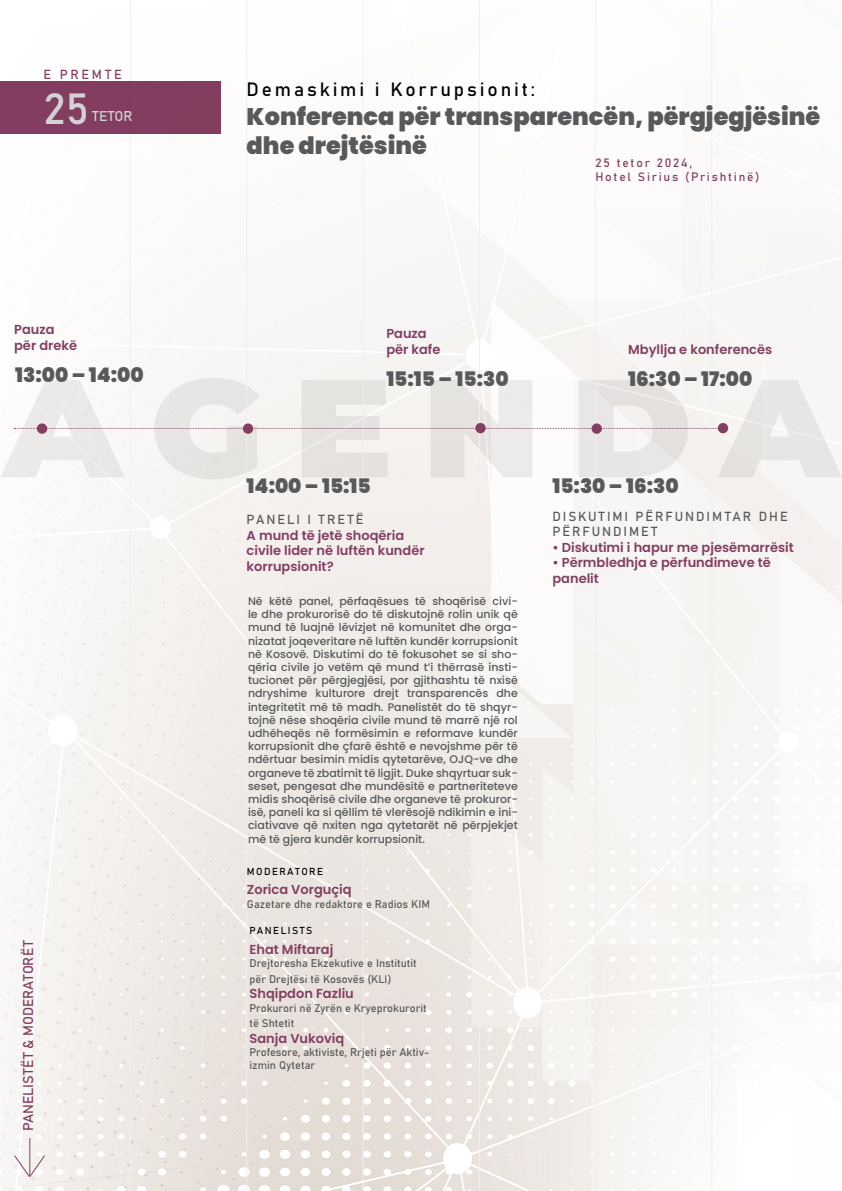
<style>
.page{position:relative;width:842px;height:1191px;background:#fff}
.page>*{position:absolute;margin:0;border:0;box-sizing:border-box;transform-origin:0 0}
.t1{font:43px "Bahnschrift";color:#d1d3d4}
.t2{font:900 24px/28.8px "Poppins";color:#58595b}
.t3{font:900 20px "Poppins";color:#58595b}
.t4{font:19px "Bahnschrift";letter-spacing:.15em;color:#000}
.t5{font:14px "Bahnschrift";color:#843e61}
.t6{font:14px "Bahnschrift";letter-spacing:.01em;color:#d1d3d4}
.t7{font:600 13px/15.6px "Poppins";color:#843e61}
.t8{font:13px/15.6px "Bahnschrift";letter-spacing:.15em;color:#58595b}
.t9{font:13px "Bahnschrift";letter-spacing:.2em;color:#843e61}
.t10{font:12px/14.4px "Bahnschrift";letter-spacing:.15em;color:#843e61}
.t11{font:500 11px/13.2px "Poppins";color:#58595b;text-align:justify}
.t12{font:11px/15.6px "Bahnschrift";color:#58595b}
.t13{font:10px "Bahnschrift";letter-spacing:.15em;color:#000}
</style>
<div class="page">
<img style="left:0;top:30px;width:842px;height:1161px">
<svg style="left:0;top:378px;width:842px;height:101px"></svg>
<hr style="left:130px;top:0;width:1px;height:1191px;background:#f4efec">
<hr style="left:246px;top:0;width:1px;height:1191px;background:#f4efec">
<hr style="left:363px;top:0;width:1px;height:1190px;background:#f4efec">
<hr style="left:479px;top:0;width:1px;height:1190px;background:#f4efec">
<hr style="left:595px;top:0;width:1px;height:1191px;background:#f4efec">
<hr style="left:711px;top:0;width:1px;height:1191px;background:#f4efec">
<div style="left:37px;top:423px;width:10px;height:11px;background:#843e61;border-radius:50%"></div>
<div style="left:243px;top:423px;width:10px;height:11px;background:#843e61;border-radius:50%"></div>
<div style="left:475px;top:423px;width:11px;height:10px;background:#843e61;border-radius:50%"></div>
<div style="left:592px;top:423px;width:10px;height:11px;background:#843e61;border-radius:50%"></div>
<svg style="left:14px;top:428px;width:704px;height:1px"></svg>
<hr style="left:29px;top:1138px;width:1px;height:38px;background:#843e61">
<svg style="left:13px;top:1154px;width:33px;height:23px"></svg>
<div style="left:0;top:81px;width:221px;height:52px;background:#843e61"></div>
<div style="left:718px;top:423px;width:10px;height:10px;background:#843e61;border-radius:50%"></div>
<p class="t9" style="left:43px;top:65px;width:80px">E PREMTE</p>
<h1 class="t1" style="left:43px;top:76px;width:47px">25</h1>
<p class="t6" style="left:92px;top:105px;width:42px">TETOR</p>
<p class="t7" style="left:14px;top:321px;width:64px">Pauza për drekë</p>
<h3 class="t3" style="left:15px;top:363px;width:130px">13:00 – 14:00</h3>
<p class="t5" style="left:18px;top:1131px;width:192px;rotate:-90deg">PANELISTËT &amp; MODERATORËT</p>
<h3 class="t4" style="left:247px;top:75px;width:290px">Demaskimi i Korrupsionit:</h3>
<h2 class="t2" style="left:247px;top:102px;width:575px">Konferenca për transparencën, përgjegjësinë dhe drejtësinë</h2>
<p class="t10" style="left:595px;top:154px;width:166px">25 tetor 2024,<br>Hotel Sirius (Prishtinë)</p>
<p class="t7" style="left:386px;top:326px;width:56px">Pauza për kafe</p>
<h3 class="t3" style="left:386px;top:367px;width:124px">15:15 – 15:30</h3>
<p class="t7" style="left:628px;top:341px;width:146px">Mbyllja e konferencës</p>
<h3 class="t3" style="left:628px;top:367px;width:126px">16:30 – 17:00</h3>
<h3 class="t3" style="left:247px;top:474px;width:126px">14:00 – 15:15</h3>
<p class="t8" style="left:247px;top:511px;width:119px">PANELI I TRETË</p>
<p class="t7" style="left:247px;top:527px;width:179px">A mund të jetë shoqëria civile lider në luftën kundër korrupsionit?</p>
<p class="t11" style="left:248px;top:594px;width:271px">Në këtë panel, përfaqësues të shoqërisë civi&shy;le dhe prokurorisë do të diskutojnë rolin unik që mund të luajnë lëvizjet në komunitet dhe orga&shy;nizatat joqeveritare në luftën kundër korrupsionit në Kosovë. Diskutimi do të fokusohet se si sho&shy;qëria civile jo vetëm që mund t’i thërrasë insti&shy;tucionet për përgjegjësi, por gjithashtu të nxisë ndryshime kulturore drejt transparencës dhe integritetit më të madh. Panelistët do të shqyr&shy;tojnë nëse shoqëria civile mund të marrë një rol udhëheqës në formësimin e reformave kundër korrupsionit dhe çfarë është e nevojshme për të ndërtuar besimin midis qytetarëve, OJQ-ve dhe organeve të zbatimit të ligjit. Duke shqyrtuar suk&shy;seset, pengesat dhe mundësitë e partneriteteve midis shoqërisë civile dhe organeve të prokuror&shy;isë, paneli ka si qëllim të vlerësojë ndikimin e ini&shy;ciativave që nxiten nga qytetarët në përpjekjet më të gjera kundër korrupsionit.</p>
<p class="t7" style="left:247px;top:882px;width:106px">Zorica Vorguçiq</p>
<p class="t12" style="left:247px;top:895px;width:185px">Gazetare dhe redaktore e Radios KIM</p>
<p class="t13" style="left:247px;top:863px;width:78px">MODERATORE</p>
<p class="t13" style="left:249px;top:923px;width:64px">PANELISTS</p>
<p class="t7" style="left:249px;top:941px;width:85px">Ehat Miftaraj</p>
<p class="t12" style="left:249px;top:954px;width:169px">Drejtoresha Ekzekutive e Institutit për Drejtësi të Kosovës (KLI)</p>
<p class="t7" style="left:249px;top:986px;width:106px">Shqipdon Fazliu</p>
<p class="t12" style="left:249px;top:999px;width:179px">Prokurori në Zyrën e Kryeprokurorit të Shtetit</p>
<p class="t7" style="left:249px;top:1030px;width:96px">Sanja Vukoviq</p>
<p class="t12" style="left:249px;top:1044px;width:181px;line-height:13.2px">Profesore, aktiviste, Rrjeti për Aktiv&shy;izmin Qytetar</p>
<h3 class="t3" style="left:552px;top:474px;width:128px">15:30 – 16:30</h3>
<p class="t8" style="left:552px;top:507px;width:237px">DISKUTIMI PËRFUNDIMTAR DHE<br>PËRFUNDIMET</p>
<p class="t7" style="left:552px;top:539px;width:243px">• Diskutimi i hapur me pjesëmarrësit</p>
<p class="t7" style="left:552px;top:555px;width:220px">• Përmbledhja e përfundimeve të panelit</p>
</div>
